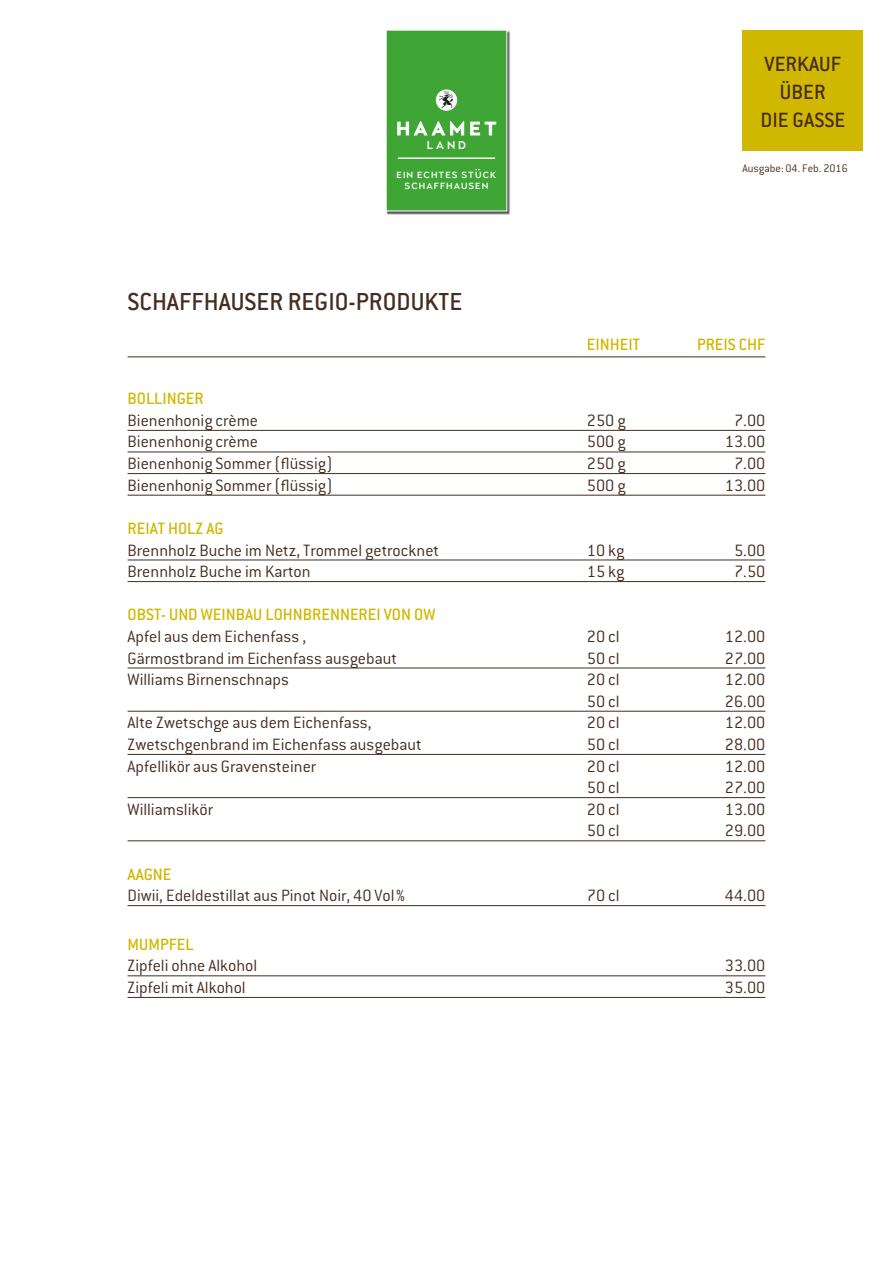
<style>
.page{position:relative;width:893px;height:1263px;background:#fff}
.page>*{position:absolute;margin:0;border:0;box-sizing:border-box;transform-origin:0 0}
.t1{font:500 27px "Conduit ITC";color:#462d21}
.t2{font:500 22.65px/27.8px "Conduit ITC";color:#462d21;text-align:center}
.t3{font:500 19.8px "Littera Plain";letter-spacing:.21em;color:#fff}
.t4{font:300 18px "Conduit ITC";color:#462d21}
.t5{font:500 18px "Conduit ITC";color:#d1b800}
.t6{font:300 12px "Conduit ITC";color:#462d21}
.t7{font:500 12px "Littera Plain";color:#fff}
.t8{font:500 9.6px/11.6px "Littera Plain";letter-spacing:.11em;color:#fff;text-align:center}
</style>
<div class="page">
<hr style="left:128px;top:357px;width:637px;height:1px;background:#462d21">
<hr style="left:128px;top:430px;width:637px;height:1px;background:#462d21">
<hr style="left:128px;top:452px;width:637px;height:1px;background:#462d21">
<hr style="left:128px;top:473px;width:637px;height:1px;background:#462d21">
<hr style="left:128px;top:495px;width:637px;height:1px;background:#462d21">
<hr style="left:128px;top:560px;width:637px;height:1px;background:#462d21">
<hr style="left:128px;top:581px;width:637px;height:1px;background:#462d21">
<hr style="left:128px;top:668px;width:637px;height:1px;background:#462d21">
<hr style="left:128px;top:711px;width:637px;height:1px;background:#462d21">
<hr style="left:128px;top:754px;width:637px;height:1px;background:#462d21">
<hr style="left:128px;top:797px;width:637px;height:1px;background:#462d21">
<hr style="left:128px;top:840px;width:637px;height:1px;background:#462d21">
<hr style="left:128px;top:905px;width:637px;height:1px;background:#462d21">
<hr style="left:128px;top:975px;width:637px;height:1px;background:#462d21">
<hr style="left:128px;top:997px;width:637px;height:1px;background:#462d21">
<div style="left:387px;top:31px;width:124px;height:184px;background:#1d1d1b;opacity:.75"></div>
<div style="left:386px;top:30px;width:121px;height:181px;background:#3fa535;border:1px solid #fff"></div>
<svg style="left:397px;top:121px;width:67px;height:15px"></svg>
<svg style="left:470px;top:121px;width:26px;height:15px"></svg>
<hr style="left:398px;top:157px;width:97px;height:2px;background:#fff">
<div style="left:436px;top:90px;width:21px;height:20px;background:#fff;border-radius:50%"></div>
<svg style="left:439px;top:91px;width:14px;height:18px"></svg>
<div style="left:436px;top:90px;width:21px;height:20px;border:1px solid #fff;border-radius:50%"></div>
<div style="left:742px;top:30px;width:121px;height:120px;background:#d1b800"></div>
<p class="t3" style="left:397px;top:117px;width:101px">HAAMET</p>
<p class="t7" style="left:427px;top:138px;width:41px">LAND</p>
<p class="t8" style="left:397px;top:169px;width:101px">EIN ECHTES STUCK<br>SCHAFFHAUSEN</p>
<h1 class="t1" style="left:128px;top:286px;width:336px">SCHAFFHAUSER REGIO-PRODUKTE</h1>
<p class="t2" style="left:760px;top:50px;width:86px">VERKAUF<br>ÜBER<br>DIE GASSE</p>
<p class="t6" style="left:742px;top:162px;width:107px">Ausgabe: 04. Feb. 2016</p>
<p class="t5" style="left:587px;top:334px;width:55px">EINHEIT</p>
<p class="t5" style="left:697px;top:334px;width:70px">PREIS CHF</p>
<p class="t5" style="left:128px;top:388px;width:78px">BOLLINGER</p>
<p class="t4" style="left:128px;top:410px;width:132px">Bienenhonig crème</p>
<p class="t4" style="left:587px;top:410px;width:40px">250 g</p>
<p class="t4" style="left:734px;top:410px;width:33px">7.00</p>
<p class="t4" style="left:128px;top:432px;width:132px">Bienenhonig crème</p>
<p class="t4" style="left:587px;top:432px;width:40px">500 g</p>
<p class="t4" style="left:725px;top:432px;width:42px">13.00</p>
<p class="t4" style="left:128px;top:454px;width:206px">Bienenhonig Sommer (flüssig)</p>
<p class="t4" style="left:587px;top:454px;width:40px">250 g</p>
<p class="t4" style="left:734px;top:454px;width:33px">7.00</p>
<p class="t4" style="left:128px;top:475px;width:206px">Bienenhonig Sommer (flüssig)</p>
<p class="t4" style="left:587px;top:475px;width:40px">500 g</p>
<p class="t4" style="left:725px;top:475px;width:42px">13.00</p>
<p class="t5" style="left:128px;top:518px;width:98px">REIAT HOLZ AG</p>
<p class="t4" style="left:128px;top:540px;width:313px">Brennholz Buche im Netz, Trommel getrocknet</p>
<p class="t4" style="left:587px;top:540px;width:39px">10 kg</p>
<p class="t4" style="left:734px;top:540px;width:33px">5.00</p>
<p class="t4" style="left:128px;top:562px;width:185px">Brennholz Buche im Karton</p>
<p class="t4" style="left:587px;top:562px;width:39px">15 kg</p>
<p class="t4" style="left:734px;top:562px;width:33px">7.50</p>
<p class="t5" style="left:128px;top:604px;width:309px">OBST- UND WEINBAU LOHNBRENNEREI VON OW</p>
<p class="t4" style="left:128px;top:626px;width:180px">Apfel aus dem Eichenfass ,</p>
<p class="t4" style="left:587px;top:626px;width:34px">20 cl</p>
<p class="t4" style="left:725px;top:626px;width:42px">12.00</p>
<p class="t4" style="left:128px;top:648px;width:271px">Gärmostbrand im Eichenfass ausgebaut</p>
<p class="t4" style="left:587px;top:648px;width:34px">50 cl</p>
<p class="t4" style="left:725px;top:648px;width:42px">27.00</p>
<p class="t4" style="left:128px;top:670px;width:163px">Williams Birnenschnaps</p>
<p class="t4" style="left:587px;top:670px;width:34px">20 cl</p>
<p class="t4" style="left:725px;top:670px;width:42px">12.00</p>
<p class="t4" style="left:587px;top:691px;width:34px">50 cl</p>
<p class="t4" style="left:725px;top:691px;width:42px">26.00</p>
<p class="t4" style="left:128px;top:713px;width:245px">Alte Zwetschge aus dem Eichenfass,</p>
<p class="t4" style="left:587px;top:713px;width:34px">20 cl</p>
<p class="t4" style="left:725px;top:713px;width:42px">12.00</p>
<p class="t4" style="left:128px;top:734px;width:296px">Zwetschgenbrand im Eichenfass ausgebaut</p>
<p class="t4" style="left:587px;top:734px;width:34px">50 cl</p>
<p class="t4" style="left:725px;top:734px;width:42px">28.00</p>
<p class="t4" style="left:128px;top:756px;width:190px">Apfellikör aus Gravensteiner</p>
<p class="t4" style="left:587px;top:756px;width:34px">20 cl</p>
<p class="t4" style="left:725px;top:756px;width:42px">12.00</p>
<p class="t4" style="left:587px;top:778px;width:34px">50 cl</p>
<p class="t4" style="left:725px;top:778px;width:42px">27.00</p>
<p class="t4" style="left:128px;top:799px;width:87px">Williamslikör</p>
<p class="t4" style="left:587px;top:799px;width:34px">20 cl</p>
<p class="t4" style="left:725px;top:799px;width:42px">13.00</p>
<p class="t4" style="left:587px;top:821px;width:34px">50 cl</p>
<p class="t4" style="left:725px;top:821px;width:42px">29.00</p>
<p class="t5" style="left:128px;top:864px;width:46px">AAGNE</p>
<p class="t4" style="left:128px;top:886px;width:279px">Diwii, Edeldestillat aus Pinot Noir, 40 Vol%</p>
<p class="t4" style="left:587px;top:886px;width:34px">70 cl</p>
<p class="t4" style="left:725px;top:886px;width:42px">44.00</p>
<p class="t5" style="left:128px;top:934px;width:68px">MUMPFEL</p>
<p class="t4" style="left:128px;top:956px;width:131px">Zipfeli ohne Alkohol</p>
<p class="t4" style="left:725px;top:956px;width:42px">33.00</p>
<p class="t4" style="left:128px;top:977px;width:120px">Zipfeli mit Alkohol</p>
<p class="t4" style="left:725px;top:977px;width:42px">35.00</p>
</div>
